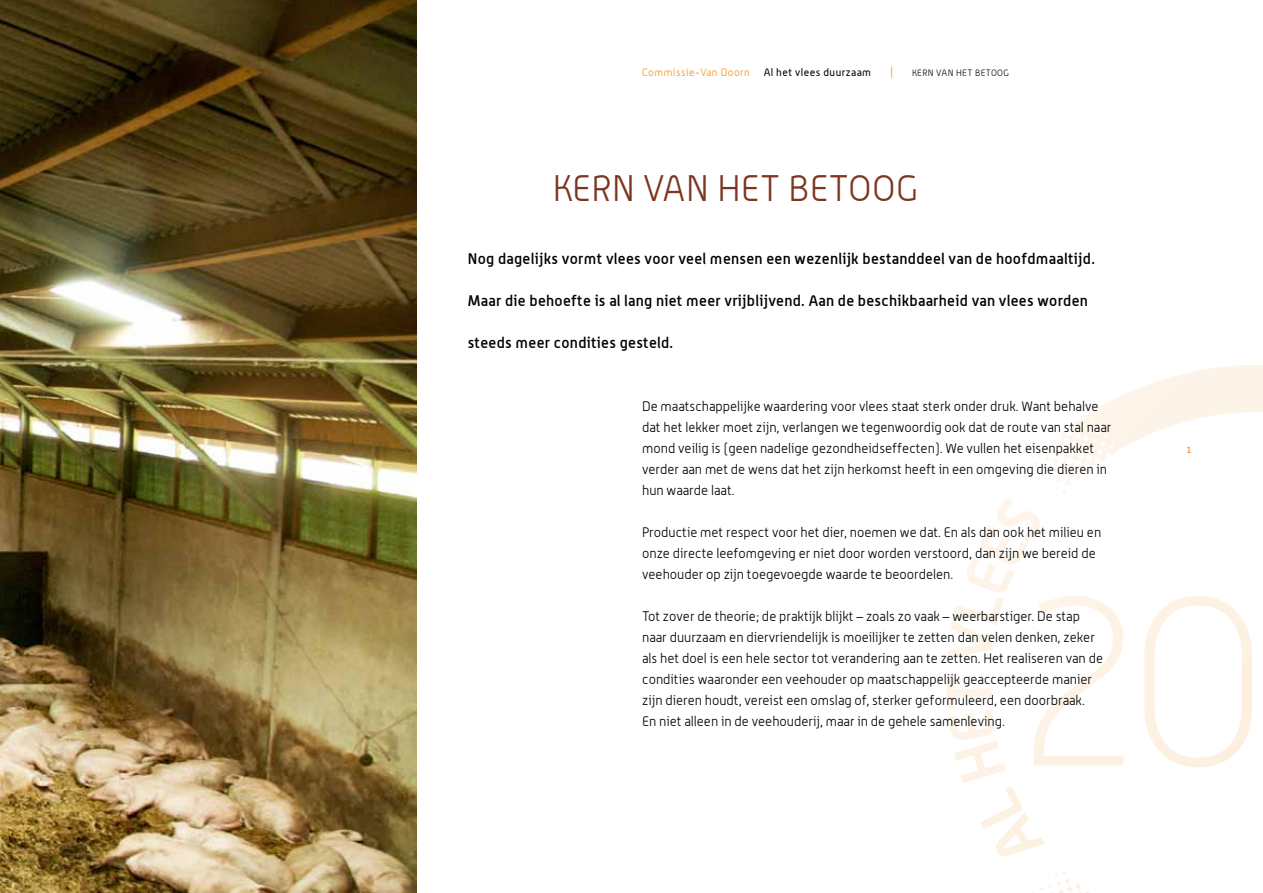
<style>
.page{position:relative;width:1263px;height:893px;background:#fff}
.page>*{position:absolute;margin:0;border:0;box-sizing:border-box;transform-origin:0 0}
.t1{font:300 36px "Alwyn";letter-spacing:.01em;color:#7c3520}
.t2{font:500 15px "Alwyn";letter-spacing:.02em;color:#000}
.t3{font:300 13.5px/21px "Alwyn";color:#000}
.t4{font:300 12px "Alwyn";color:#f4901d}
.t5{font:300 10.5px "Alwyn";letter-spacing:.045em;color:#f4901d}
.t6{font:10.5px "Alwyn";letter-spacing:.045em;color:#000}
.t7{font:300 9px "Alwyn";letter-spacing:.045em;color:#000}
.t8{font:500 9px "Alwyn";color:#f4901d}
</style>
<div class="page">
<img style="left:0;top:0;width:417px;height:893px">
<svg style="left:946px;top:498px;width:72px;height:359px"></svg>
<img style="left:1018px;top:366px;width:245px;height:527px">
<p class="t5" style="left:642px;top:66px;width:109px">Commissie-Van Doorn</p>
<p class="t6" style="left:764px;top:66px;width:109px">Al het vlees duurzaam</p>
<p class="t4" style="left:890px;top:64px;width:5px">|</p>
<p class="t7" style="left:912px;top:67px;width:50px">kern van het</p>
<p class="t7" style="left:975px;top:67px;width:35px">betoog</p>
<h1 class="t1" style="left:553px;top:168px;width:318px">KERN VAN HET BETOOG</h1>
<p class="t2" style="left:468px;top:250px;width:629px">Nog dagelijks vormt vlees voor veel mensen een wezenlijk bestanddeel van de hoofdmaaltijd.</p>
<p class="t2" style="left:468px;top:292px;width:622px">Maar die behoefte is al lang niet meer vrijblijvend. Aan de beschikbaarheid van vlees worden</p>
<p class="t2" style="left:468px;top:334px;width:207px">steeds meer condities gesteld.</p>
<p class="t3" style="left:642px;top:396px;width:471px">De maatschappelijke waardering voor vlees staat sterk onder druk. Want behalve dat het lekker moet zijn, verlangen we tegenwoordig ook dat de route van stal naar mond veilig is (geen nadelige gezondheidseffecten). We vullen het eisenpakket verder aan met de wens dat het zijn herkomst heeft in een omgeving die dieren in hun waarde laat.</p>
<p class="t3" style="left:642px;top:522px;width:461px">Productie met respect voor het dier, noemen we dat. En als dan ook het milieu en onze directe leefomgeving er niet door worden verstoord, dan zijn we bereid de veehouder op zijn toegevoegde waarde te beoordelen.</p>
<p class="t3" style="left:642px;top:606px;width:462px">Tot zover de theorie; de praktijk blijkt – zoals zo vaak – weerbarstiger. De stap naar duurzaam en diervriendelijk is moeilijker te zetten dan velen denken, zeker als het doel is een hele sector tot verandering aan te zetten. Het realiseren van de condities waaronder een veehouder op maatschappelijk geaccepteerde manier zijn dieren houdt, vereist een omslag of, sterker geformuleerd, een doorbraak.<br>En niet alleen in de veehouderij, maar in de gehele samenleving.</p>
<p class="t8" style="left:1186px;top:444px;width:7px">1</p>
</div>
